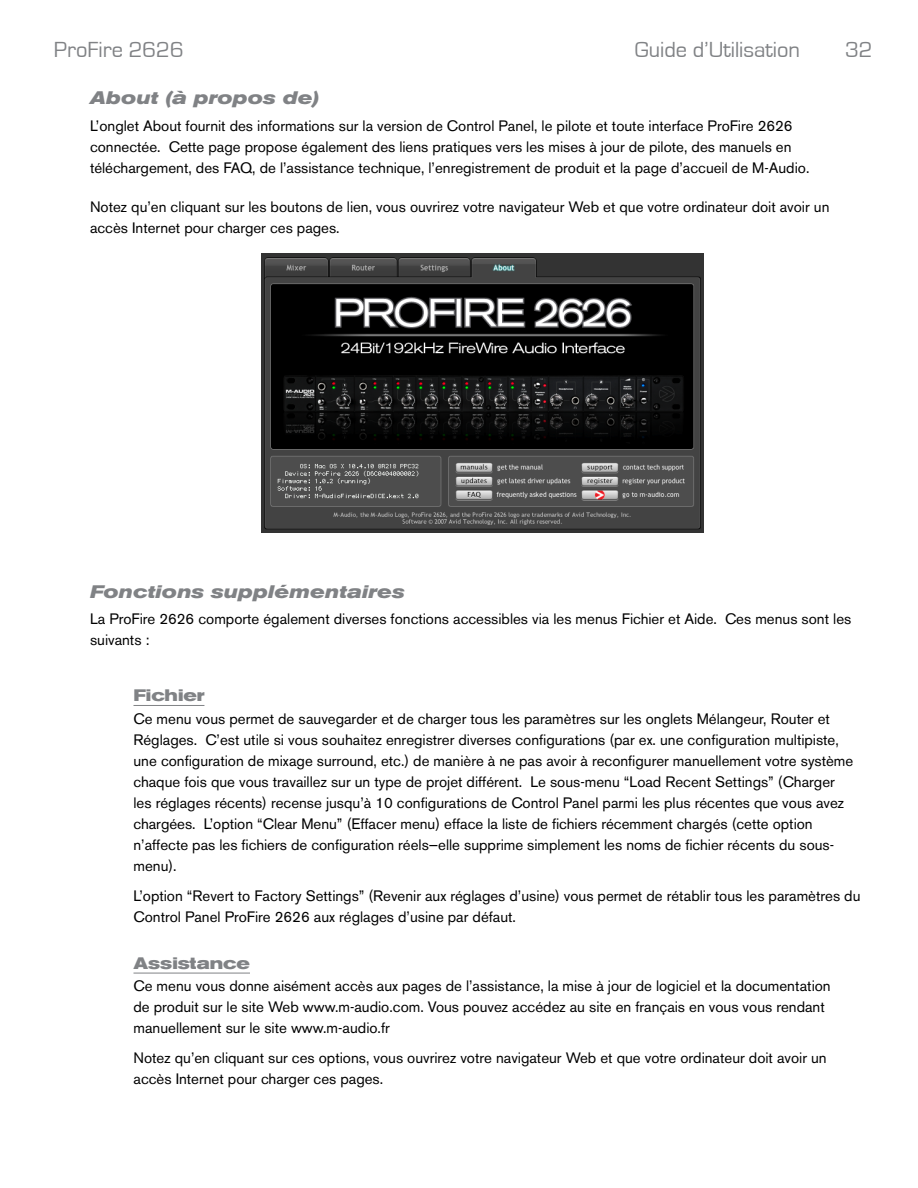
<style>
.page{position:relative;width:918px;height:1188px;background:#fff}
.page>*{position:absolute;margin:0;border:0;box-sizing:border-box;transform-origin:0 0}
.t1{font:22.5px "Eurostile";color:#808285}
.t2{font:italic 700 expanded 18px "Akzidenz Grotesk BE";color:#808285}
.t3{font:700 expanded 16.5px "Akzidenz Grotesk BE";color:#808285}
.t4{font:15px/21px "Akzidenz Grotesk BE";color:#000}
</style>
<div class="page">
<hr style="left:134px;top:705px;width:70px;height:1px;background:#808285">
<hr style="left:134px;top:973px;width:116px;height:1px;background:#808285">
<img style="left:261px;top:254px;width:443px;height:278px">
<h1 class="t1" style="left:54px;top:38px;width:131px">ProFire 2626</h1>
<h1 class="t1" style="left:635px;top:38px;width:167px">Guide d’Utilisation</h1>
<h1 class="t1" style="left:845px;top:38px;width:29px">32</h1>
<p class="t2" style="left:90px;top:87px;width:231px">About (à propos de)</p>
<p class="t4" style="left:90px;top:115px;width:719px">L’onglet About fournit des informations sur la version de Control Panel, le pilote et toute interface ProFire 2626 connectée. Cette page propose également des liens pratiques vers les mises à jour de pilote, des manuels en téléchargement, des FAQ, de l’assistance technique, l’enregistrement de produit et la page d’accueil de M-Audio.</p>
<p class="t4" style="left:90px;top:196px;width:741px">Notez qu’en cliquant sur les boutons de lien, vous ouvrirez votre navigateur Web et que votre ordinateur doit avoir un accès Internet pour charger ces pages.</p>
<p class="t2" style="left:90px;top:581px;width:316px">Fonctions supplémentaires</p>
<p class="t4" style="left:90px;top:608px;width:763px">La ProFire 2626 comporte également diverses fonctions accessibles via les menus Fichier et Aide. Ces menus sont les suivants :</p>
<p class="t3" style="left:134px;top:686px;width:72px">Fichier</p>
<p class="t4" style="left:134px;top:708px;width:721px">Ce menu vous permet de sauvegarder et de charger tous les paramètres sur les onglets Mélangeur, Router et Réglages. C’est utile si vous souhaitez enregistrer diverses configurations (par ex. une configuration multipiste, une configuration de mixage surround, etc.) de manière à ne pas avoir à reconfigurer manuellement votre système chaque fois que vous travaillez sur un type de projet différent. Le sous-menu “Load Recent Settings” (Charger les réglages récents) recense jusqu’à 10 configurations de Control Panel parmi les plus récentes que vous avez chargées. L’option “Clear Menu” (Effacer menu) efface la liste de fichiers récemment chargés (cette option n’affecte pas les fichiers de configuration réels—elle supprime simplement les noms de fichier récents du sous&shy;menu).</p>
<p class="t4" style="left:134px;top:885px;width:729px">L’option “Revert to Factory Settings” (Revenir aux réglages d’usine) vous permet de rétablir tous les paramètres du<br>Control Panel ProFire 2626 aux réglages d’usine par défaut.</p>
<p class="t3" style="left:134px;top:953px;width:118px">Assistance</p>
<p class="t4" style="left:134px;top:976px;width:699px">Ce menu vous donne aisément accès aux pages de l’assistance, la mise à jour de logiciel et la documentation de produit sur le site Web www.m-audio.com. Vous pouvez accédez au site en français en vous vous rendant manuellement sur le site www.m-audio.fr</p>
<p class="t4" style="left:134px;top:1048px;width:695px">Notez qu’en cliquant sur ces options, vous ouvrirez votre navigateur Web et que votre ordinateur doit avoir un accès Internet pour charger ces pages.</p>
</div>
